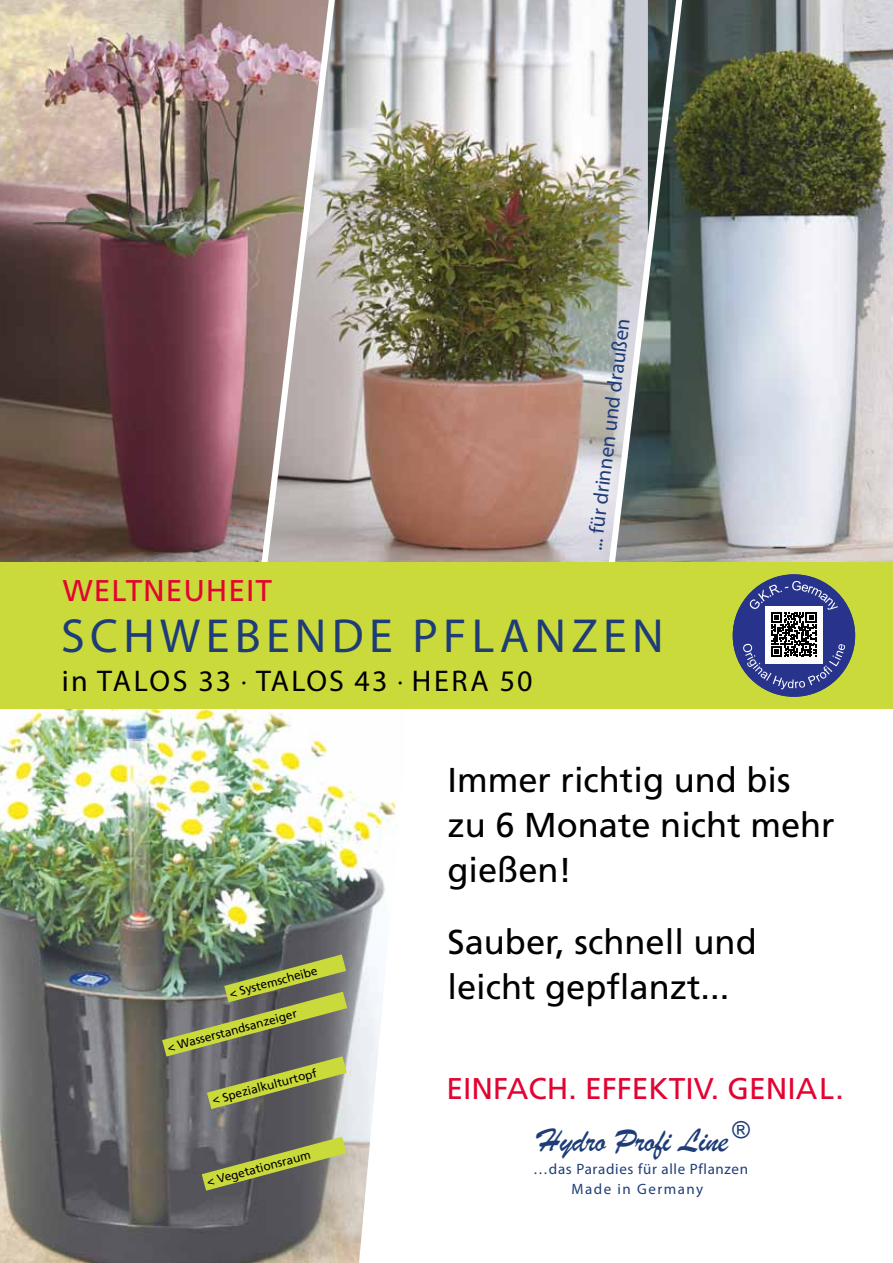
<style>
.page{position:relative;width:893px;height:1263px;background:#fff}
.page>*{position:absolute;margin:0;border:0;box-sizing:border-box;transform-origin:0 0}
.t1{font:48px "Myriad Pro";letter-spacing:.11em;color:#1e3d78}
.t2{font:34.5px/45px "Frutiger LT Std";color:#000}
.t3{font:34.5px "Brush Script";letter-spacing:-.02em;color:#1e3d78}
.t4{font:30px "Myriad Pro";letter-spacing:.07em;color:#000}
.t5{font:30px "Frutiger LT Std";color:#e20432}
.t6{font:30px "Frutiger LT Std";letter-spacing:.03em;color:#e20432}
.t7{font:21px "Myriad Pro";color:#1e3d78}
.t8{font:15px "Myriad Pro";letter-spacing:.1em;color:#1e3d78}
.t9{font:12px "Frutiger LT Std";color:#000}
</style>
<div class="page">
<img style="left:0;top:709px;width:396px;height:554px">
<img style="left:0;top:0;width:257px;height:562px">
<img style="left:688px;top:0;width:205px;height:562px">
<img style="left:341px;top:0;width:263px;height:562px">
<svg style="left:257px;top:0;width:84px;height:562px;background:#b0a29f"></svg>
<svg style="left:604px;top:0;width:84px;height:562px;background:#828a87"></svg>
<div style="left:0;top:562px;width:893px;height:147px;background:#cbda3b"></div>
<div style="left:733px;top:574px;width:122px;height:123px;background:#28348b;border-radius:50%"></div>
<svg style="left:743px;top:581px;width:102px;height:108px"></svg>
<svg style="left:162px;top:954px;width:185px;height:155px;background:#7f845c"></svg>
<svg style="left:202px;top:1136px;width:145px;height:55px;background:#878b5b"></svg>
<p class="t6" style="left:63px;top:573px;width:211px">Weltneuheit</p>
<p class="t7" style="left:582px;top:549px;width:237px;rotate:-83deg">... fürdrinnen und draußen</p>
<h1 class="t1" style="left:61px;top:606px;width:604px">schwebende pflanzen</h1>
<p class="t4" style="left:62px;top:662px;width:228px">in Talos 33 <sup>•</sup> TALOS</p>
<p class="t4" style="left:355px;top:662px;width:179px">43 <sup>•</sup> Hera 50</p>
<p class="t9" style="left:228px;top:987px;width:92px;rotate:-15deg">&lt; Systemscheibe</p>
<p class="t9" style="left:166px;top:1041px;width:135px;rotate:-15deg">&lt; Wasserstandsanzeiger</p>
<p class="t9" style="left:211px;top:1093px;width:111px;rotate:-15deg">&lt; Spezialkulturtopf</p>
<p class="t9" style="left:205px;top:1175px;width:108px;rotate:-15deg">&lt; Vegetationsraum</p>
<p class="t2" style="left:447px;top:758px;width:389px">I mmer richtig und bis zu 6 Monate nicht mehr gießen!</p>
<p class="t2" style="left:447px;top:920px;width:311px">Sauber, schnell und leicht gepflanzt...</p>
<p class="t5" style="left:446px;top:1071px;width:399px">Einfach. Effektiv. Genial.</p>
<p class="t3" style="left:538px;top:1119px;width:213px">Hydro Profi Line <sup>®</sup></p>
<p class="t8" style="left:533px;top:1160px;width:216px">…das Paradies für alle Pflanzen</p>
<p class="t8" style="left:571px;top:1179px;width:133px">Made in Germany</p>
</div>
